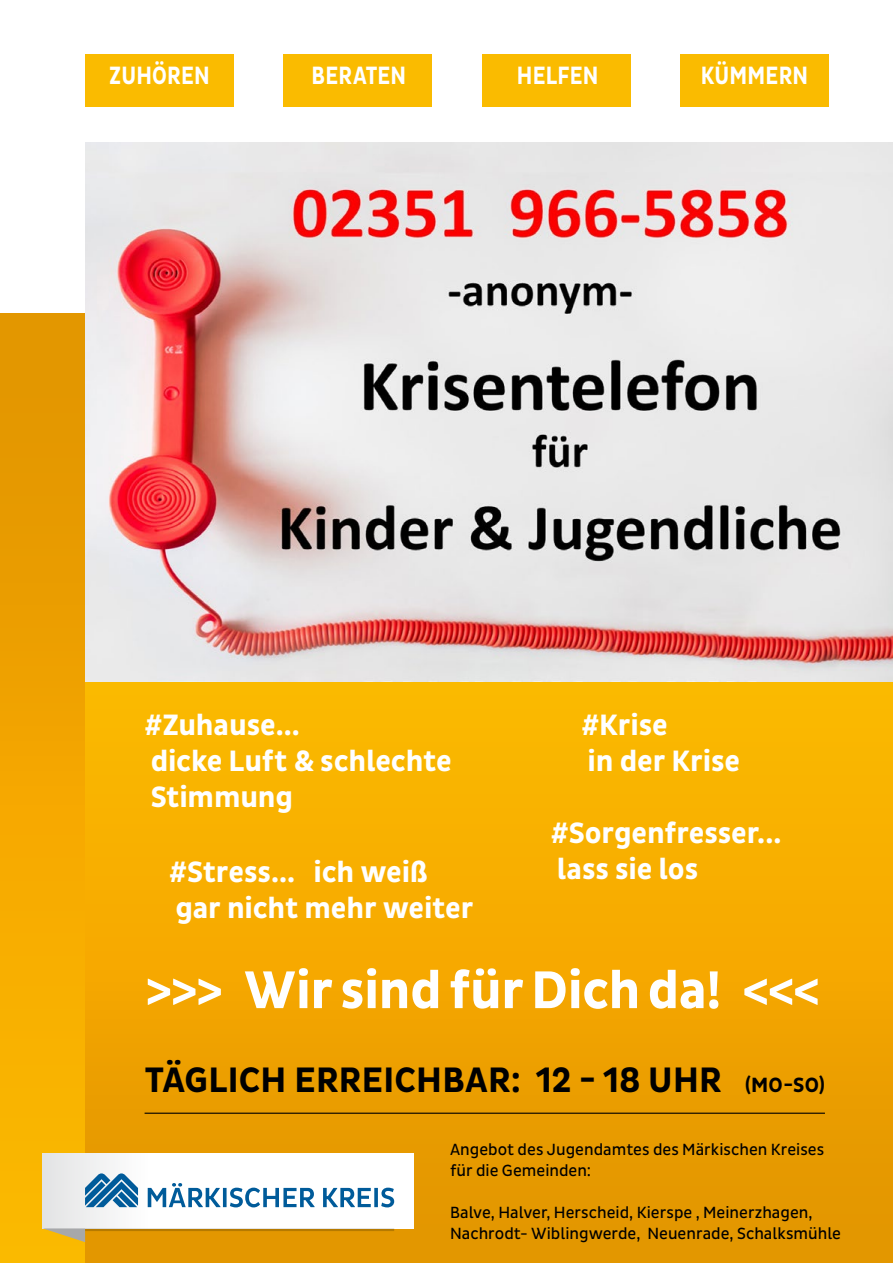
<style>
.page{position:relative;width:893px;height:1263px;background:#fff}
.page>*{position:absolute;margin:0;border:0;box-sizing:border-box;transform-origin:0 0}
.t1{font:700 54px "Pluto Sans Cond";color:#fff}
.t2{font:700 36px "Pluto Sans Cond";letter-spacing:.005em;color:#000}
.t3{font:700 30px/36px "Pluto Sans Cond";letter-spacing:-.005em;color:#fff}
.t4{font:700 25.5px "Pluto Sans Cond";letter-spacing:.01em;color:#fff;scale:.85 1}
.t5{font:16.5px/21px "Pluto Sans Cond";color:#000}
.s1{font-size:21px}
</style>
<div class="page">
<div style="left:0;top:314px;width:85px;height:949px;background:linear-gradient(to bottom,#e39300,#ffbb03)"></div>
<div style="left:85px;top:676px;width:808px;height:587px;background:linear-gradient(to bottom,#fb0,#e39300)"></div>
<div style="left:43px;top:1154px;width:371px;height:74px;background:linear-gradient(to right,#f1f1f2,#fff)"></div>
<hr style="left:85px;top:1228px;width:309px;height:3px;background:#9c9e9f">
<svg style="left:43px;top:1215px;width:42px;height:27px"></svg>
<svg style="left:148px;top:1183px;width:246px;height:24px"></svg>
<svg style="left:85px;top:1173px;width:53px;height:34px"></svg>
<hr style="left:145px;top:1113px;width:680px;height:1px;background:#000">
<div style="left:85px;top:54px;width:149px;height:52px;background:#fabb00"></div>
<div style="left:283px;top:54px;width:149px;height:52px;background:#fabb00"></div>
<div style="left:482px;top:54px;width:149px;height:52px;background:#fabb00"></div>
<div style="left:680px;top:54px;width:149px;height:52px;background:#fabb00"></div>
<img style="left:85px;top:142px;width:808px;height:539px">
<h3 class="t4" style="left:109px;top:61px;width:120px">zuhören</h3>
<h3 class="t4" style="left:312px;top:61px;width:113px">beraten</h3>
<h3 class="t4" style="left:517px;top:61px;width:98px">helfen</h3>
<h3 class="t4" style="left:701px;top:61px;width:128px">kümmern</h3>
<h3 class="t3" style="left:145px;top:708px;width:309px">#Zuhause...<br>dicke Luft &amp; schlechte<br>Stimmung</h3>
<h3 class="t3" style="left:169px;top:855px;width:306px">#Stress... ich weiß gar nicht mehr weiter</h3>
<h3 class="t3" style="left:581px;top:708px;width:160px">#Krise<br>in der Krise</h3>
<h3 class="t3" style="left:551px;top:816px;width:232px">#Sorgenfresser... lass sie los</h3>
<h1 class="t1" style="left:145px;top:959px;width:678px">&gt;&gt;&gt; Wir sind für Dich da! &lt;&lt;&lt;</h1>
<h2 class="t2" style="left:145px;top:1059px;width:682px">Täglich erreichbar: 12 - 18 Uhr <span class="s1">(mo-so)</span></h2>
<p class="t5" style="left:450px;top:1139px;width:376px">Angebot des Jugendamtes des Märkischen Kreises für die Gemeinden:</p>
<p class="t5" style="left:450px;top:1202px;width:393px">Balve, Halver, Herscheid, Kierspe , Meinerzhagen,<br>Nachrodt- Wiblingwerde, Neuenrade, Schalksmühle</p>
</div>
